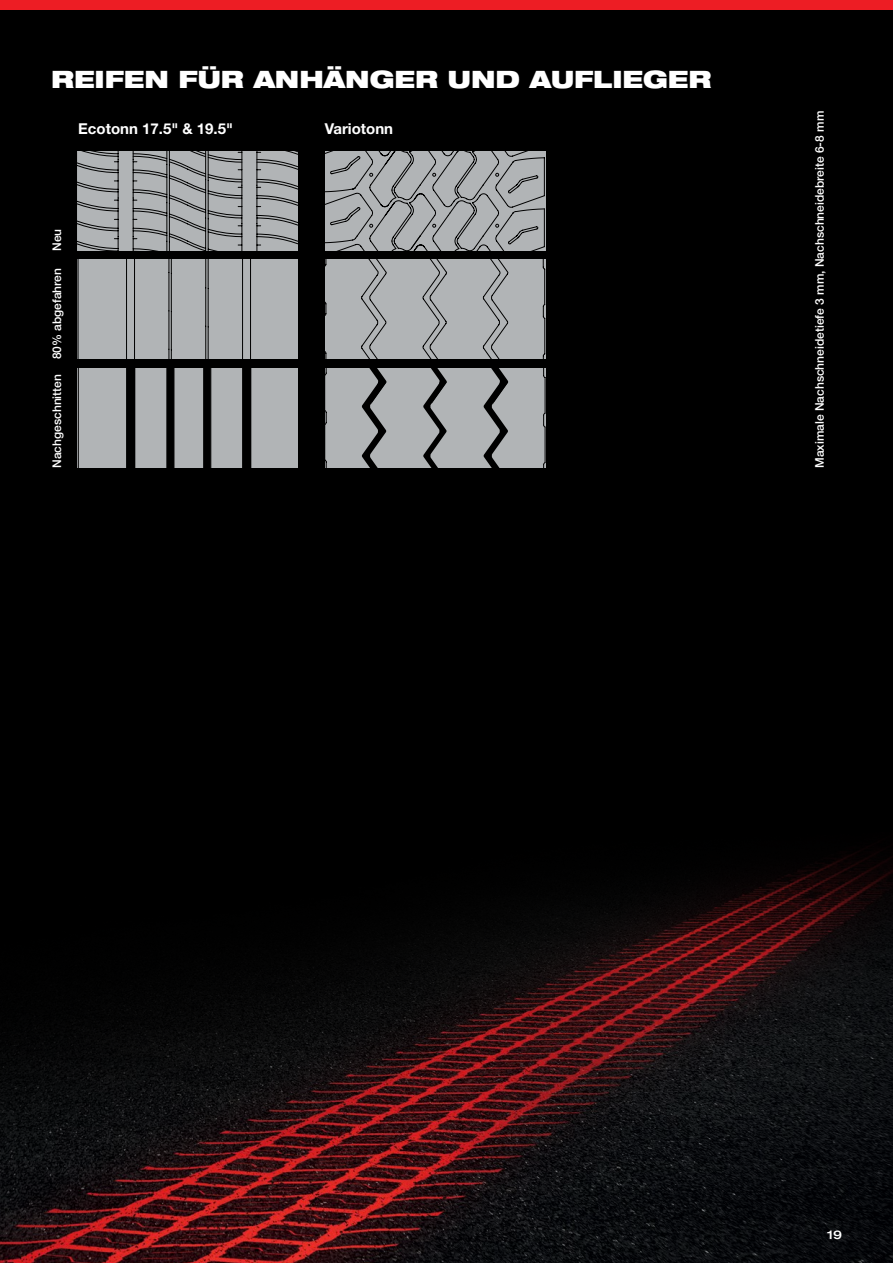
<style>
.page{position:relative;width:893px;height:1263px;background:#000}
.page>*{position:absolute;margin:0;border:0;box-sizing:border-box;transform-origin:0 0}
.t1{font:900 expanded 24px "Helvetica Neue LT Std";color:#fff}
.t2{font:700 15px "Helvetica Neue LT Std";color:#fff}
.t3{font:500 12px "Helvetica Neue LT Std";color:#fff}
.t4{font:500 expanded 12px "Helvetica Neue LT Std";color:#fff}
</style>
<div class="page">
<img style="left:0;top:850px;width:893px;height:413px">
<div style="left:77px;top:259px;width:221px;height:100px;background:#b1b4b6"></div>
<svg style="left:77px;top:151px;width:221px;height:100px;background:#999c9d"></svg>
<div style="left:77px;top:368px;width:221px;height:100px;background:#b1b4b6"></div>
<div style="left:127px;top:368px;width:7px;height:100px;background:#000"></div>
<div style="left:167px;top:368px;width:7px;height:100px;background:#000"></div>
<div style="left:204px;top:368px;width:7px;height:100px;background:#000"></div>
<div style="left:243px;top:368px;width:7px;height:100px;background:#000"></div>
<svg style="left:325px;top:259px;width:220px;height:100px;background:#aaadae"></svg>
<svg style="left:325px;top:151px;width:220px;height:100px;background:#9fa2a4"></svg>
<svg style="left:325px;top:368px;width:220px;height:100px;background:#9da0a1"></svg>
<div style="left:0;top:0;width:893px;height:10px;background:#ed1d24"></div>
<h1 class="t1" style="left:51px;top:64px;width:662px">REIFEN FÜR ANHÄNGER UND AUFLIEGER</h1>
<p class="t2" style="left:78px;top:120px;width:156px">Ecotonn 17.5" &amp; 19.5"</p>
<p class="t2" style="left:325px;top:119px;width:70px">Variotonn</p>
<p class="t3" style="left:50px;top:251px;width:24px;rotate:-90deg">Neu</p>
<p class="t3" style="left:50px;top:359px;width:93px;rotate:-90deg">80% abgefahren</p>
<p class="t3" style="left:50px;top:468px;width:95px;rotate:-90deg">Nachgeschnitten</p>
<p class="t3" style="left:812px;top:468px;width:359px;rotate:-90deg">Maximale Nachschneidetiefe 3 mm, Nachschneidebreite 6-8 mm</p>
<p class="t4" style="left:827px;top:1227px;width:16px">19</p>
</div>
